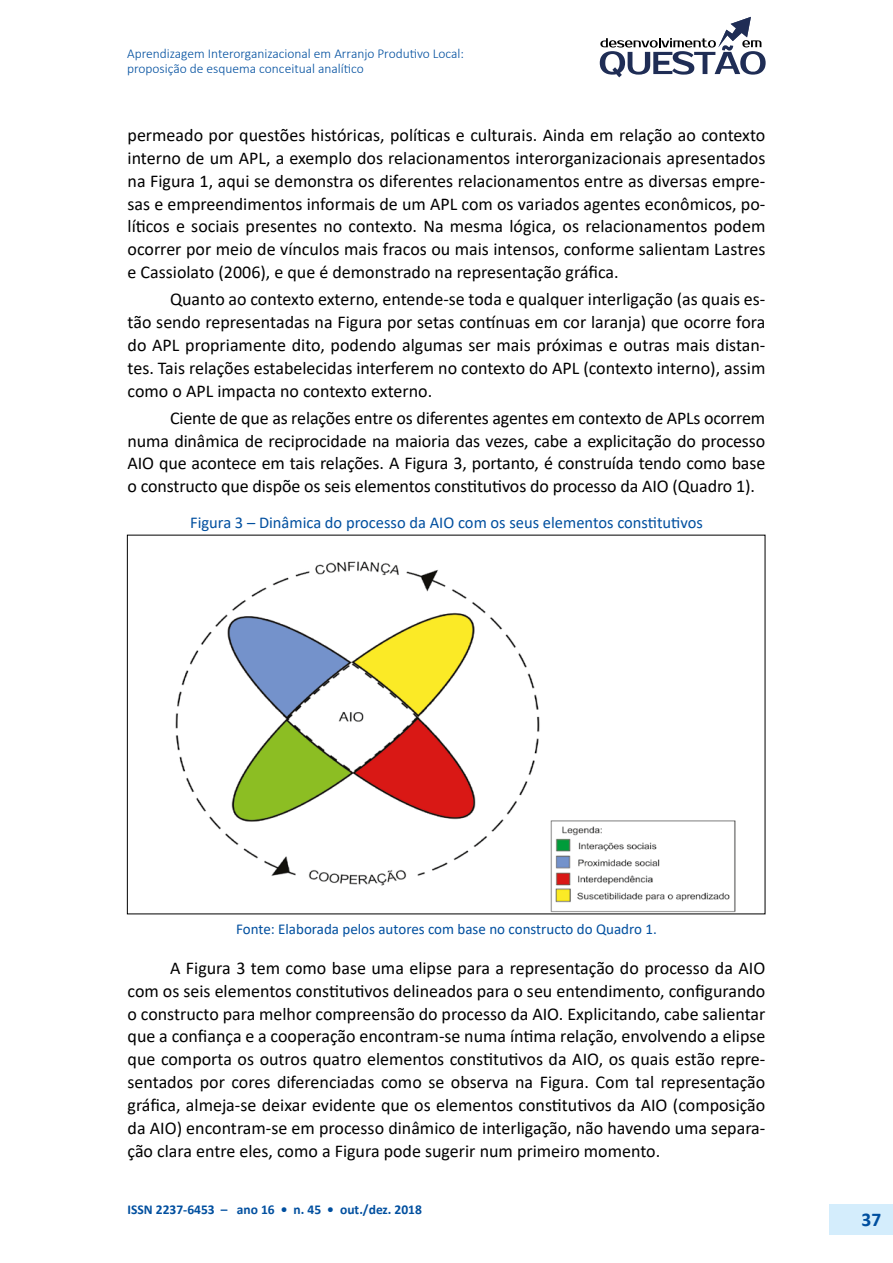
<style>
.page{position:relative;width:893px;height:1263px;background:#fff}
.page>*{position:absolute;margin:0;border:0;box-sizing:border-box;transform-origin:0 0}
.t1{font:700 19.5px "Calibri";color:#004f9f}
.t2{font:18px/22.8px "Calibri";color:#000;text-align:justify}
.t3{font:16.5px "Calibri";color:#004f9f}
.t4{font:15px "Calibri";color:#004f9f}
.t5{font:300 13.5px/15px "Calibri";color:#004f9f}
.t6{font:700 13.5px "Calibri";color:#004f9f}
</style>
<div class="page">
<div style="left:829px;top:1204px;width:64px;height:30px;background:#d4edfc"></div>
<svg style="left:600px;top:17px;width:166px;height:60px"></svg>
<img style="left:175px;top:561px;width:561px;height:351px">
<p class="t5" style="left:127px;top:46px;width:339px">Aprendizagem Interorganizacional em Arranjo Produtivo Local: proposição de esquema conceitual analítico</p>
<p class="t2" style="left:128px;top:123px;width:639px">permeado por questões históricas, políticas e culturais. Ainda em relação ao contexto interno de um APL, a exemplo dos relacionamentos interorganizacionais apresentados na Figura 1, aqui se demonstra os diferentes relacionamentos entre as diversas empre&shy;sas e empreendimentos informais de um APL com os variados agentes econômicos, po&shy;líticos e sociais presentes no contexto. Na mesma lógica, os relacionamentos podem ocorrer por meio de vínculos mais fracos ou mais intensos, conforme salientam Lastres e Cassiolato (2006), e que é demonstrado na representação gráfica.</p>
<p class="t2" style="left:128px;top:287px;width:639px;text-indent:43px">Quanto ao contexto externo, entende-se toda e qualquer interligação (as quais es&shy;tão sendo representadas na Figura por setas contínuas em cor laranja) que ocorre fora do APL propriamente dito, podendo algumas ser mais próximas e outras mais distan&shy;tes. Tais relações estabelecidas interferem no contexto do APL (contexto interno), assim como o APL impacta no contexto externo.</p>
<p class="t2" style="left:128px;top:406px;width:639px;text-indent:43px">Ciente de que as relações entre os diferentes agentes em contexto de APLs ocorrem numa dinâmica de reciprocidade na maioria das vezes, cabe a explicitação do processo AIO que acontece em tais relações. A Figura 3, portanto, é construída tendo como base o constructo que dispõe os seis elementos constitutivos do processo da AIO (Quadro 1).</p>
<p class="t3" style="left:190px;top:511px;width:514px">Figura 3 – Dinâmica do processo da AIO com os seus elementos constitutivos</p>
<p class="t4" style="left:236px;top:919px;width:422px">Fonte: Elaborada pelos autores com base no constructo do Quadro 1.</p>
<p class="t2" style="left:128px;top:956px;width:639px;text-indent:43px">A Figura 3 tem como base uma elipse para a representação do processo da AIO com os seis elementos constitutivos delineados para o seu entendimento, configurando o constructo para melhor compreensão do processo da AIO. Explicitando, cabe salientar que a confiança e a cooperação encontram-se numa íntima relação, envolvendo a elipse que comporta os outros quatro elementos constitutivos da AIO, os quais estão repre&shy;sentados por cores diferenciadas como se observa na Figura. Com tal representação gráfica, almeja-se deixar evidente que os elementos constitutivos da AIO (composição da AIO) encontram-se em processo dinâmico de interligação, não havendo uma separa&shy;ção clara entre eles, como a Figura pode sugerir num primeiro momento.</p>
<p class="t6" style="left:128px;top:1200px;width:296px">ISSN 2237-6453 – ano 16 • n. 45 • out./dez. 2018</p>
<p class="t1" style="left:862px;top:1206px;width:21px">37</p>
</div>
